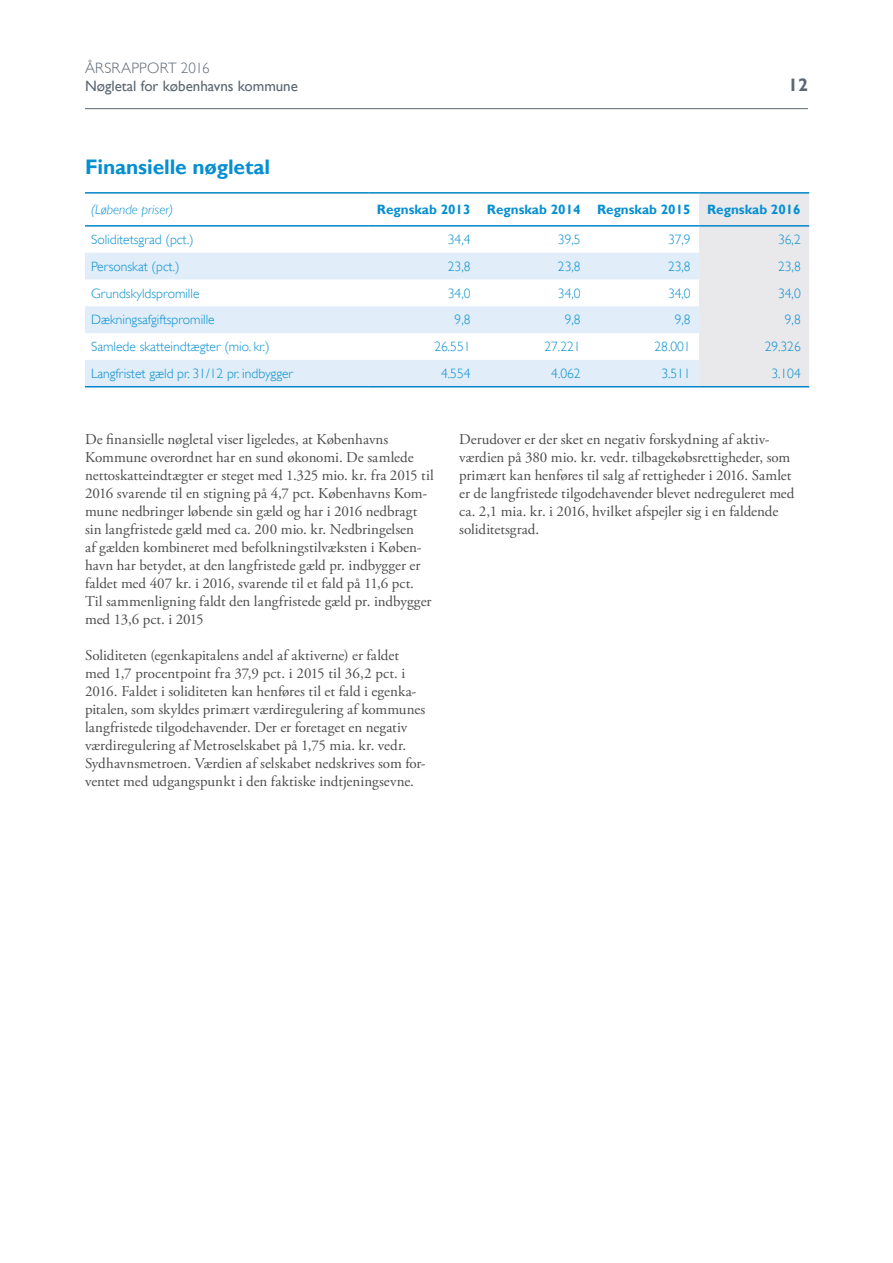
<style>
.page{position:relative;width:893px;height:1263px;background:#fff}
.page>*{position:absolute;margin:0;border:0;box-sizing:border-box;transform-origin:0 0}
.Tabel_overskrift{font:700 21px "Gill Sans";letter-spacing:-.005em;color:#068fd0}
.t1{font:700 18px "Gill Sans";color:#5b6771}
.Brød_10_12{font:15px/18px "Adobe Garamond Pro";color:#4b4c4d}
.side_tekst_venstr{font:15px "Gill Sans";color:#5b6771}
.t2{font:300 15px "Gill Sans";letter-spacing:.015em;color:#5b6771}
.Tabel_Venstre_Brø{font:300 13.5px "Gill Sans";color:#068fd0}
.Tabel_Højre_Brød{font:300 13.5px "Gill Sans";color:#068fd0}
.Tabel_Højre_Brød-2{font:700 13.5px "Gill Sans";color:#068fd0}
.Tabel_Venstre_Brø-2{font:italic 300 13.5px "Gill Sans";color:#068fd0}
</style>
<div class="page">
<div style="left:699px;top:194px;width:110px;height:192px;background:#e9e8ea"></div>
<svg style="left:85px;top:253px;width:614px;height:133px;fill:#e1edf8"></svg>
<hr style="left:85px;top:192px;width:284px;height:2px;background:#0084ca">
<hr style="left:369px;top:192px;width:110px;height:2px;background:#0084ca">
<hr style="left:479px;top:192px;width:110px;height:2px;background:#0084ca">
<hr style="left:589px;top:192px;width:110px;height:2px;background:#0084ca">
<hr style="left:699px;top:192px;width:110px;height:2px;background:#0084ca">
<hr style="left:85px;top:225px;width:284px;height:2px;background:#0084ca">
<hr style="left:369px;top:225px;width:110px;height:2px;background:#0084ca">
<hr style="left:479px;top:225px;width:110px;height:2px;background:#0084ca">
<hr style="left:589px;top:225px;width:110px;height:2px;background:#0084ca">
<hr style="left:699px;top:225px;width:110px;height:2px;background:#0084ca">
<hr style="left:85px;top:386px;width:284px;height:1px;background:#0084ca">
<hr style="left:369px;top:386px;width:110px;height:1px;background:#0084ca">
<hr style="left:479px;top:386px;width:110px;height:1px;background:#0084ca">
<hr style="left:589px;top:386px;width:110px;height:1px;background:#0084ca">
<hr style="left:699px;top:386px;width:110px;height:1px;background:#0084ca">
<hr style="left:85px;top:108px;width:723px;height:1px;background:#5b6771">
<p class="t2" style="left:85px;top:60px;width:126px">ÅRSRAPPORT 2016</p>
<p class="side_tekst_venstr" style="left:85px;top:78px;width:214px">Nøgletal for københavns kommune</p>
<p class="t1" style="left:788px;top:75px;width:21px">12</p>
<p class="Tabel_overskrift" style="left:85px;top:155px;width:187px">Finansielle nøgletal</p>
<p class="Tabel_Venstre_Brø-2" style="left:91px;top:202px;width:84px">(Løbende priser)</p>
<p class="Tabel_Højre_Brød-2" style="left:377px;top:202px;width:95px">Regnskab 2013</p>
<p class="Tabel_Højre_Brød-2" style="left:487px;top:202px;width:95px">Regnskab 2014</p>
<p class="Tabel_Højre_Brød-2" style="left:597px;top:202px;width:95px">Regnskab 2015</p>
<p class="Tabel_Højre_Brød-2" style="left:707px;top:202px;width:95px">Regnskab 2016</p>
<p class="Tabel_Venstre_Brø" style="left:91px;top:232px;width:104px">Soliditetsgrad (pct.)</p>
<p class="Tabel_Højre_Brød" style="left:448px;top:232px;width:24px">34,4</p>
<p class="Tabel_Højre_Brød" style="left:558px;top:232px;width:24px">39,5</p>
<p class="Tabel_Højre_Brød" style="left:668px;top:232px;width:24px">37,9</p>
<p class="Tabel_Højre_Brød" style="left:778px;top:232px;width:24px">36,2</p>
<p class="Tabel_Venstre_Brø" style="left:91px;top:258px;width:90px">Personskat (pct.)</p>
<p class="Tabel_Højre_Brød" style="left:448px;top:258px;width:24px">23,8</p>
<p class="Tabel_Højre_Brød" style="left:558px;top:258px;width:24px">23,8</p>
<p class="Tabel_Højre_Brød" style="left:668px;top:258px;width:24px">23,8</p>
<p class="Tabel_Højre_Brød" style="left:778px;top:258px;width:24px">23,8</p>
<p class="Tabel_Venstre_Brø" style="left:91px;top:285px;width:110px">Grundskyldspromille</p>
<p class="Tabel_Højre_Brød" style="left:448px;top:285px;width:24px">34,0</p>
<p class="Tabel_Højre_Brød" style="left:558px;top:285px;width:24px">34,0</p>
<p class="Tabel_Højre_Brød" style="left:668px;top:285px;width:24px">34,0</p>
<p class="Tabel_Højre_Brød" style="left:778px;top:285px;width:24px">34,0</p>
<p class="Tabel_Venstre_Brø" style="left:91px;top:312px;width:125px">Dækningsafgiftspromille</p>
<p class="Tabel_Højre_Brød" style="left:455px;top:312px;width:17px">9,8</p>
<p class="Tabel_Højre_Brød" style="left:565px;top:312px;width:17px">9,8</p>
<p class="Tabel_Højre_Brød" style="left:675px;top:312px;width:17px">9,8</p>
<p class="Tabel_Højre_Brød" style="left:785px;top:312px;width:17px">9,8</p>
<p class="Tabel_Venstre_Brø" style="left:91px;top:339px;width:180px">Samlede skatteindtægter (mio. kr.)</p>
<p class="Tabel_Højre_Brød" style="left:434px;top:339px;width:38px">26.551</p>
<p class="Tabel_Højre_Brød" style="left:544px;top:339px;width:38px">27.221</p>
<p class="Tabel_Højre_Brød" style="left:655px;top:339px;width:38px">28.001</p>
<p class="Tabel_Højre_Brød" style="left:765px;top:339px;width:38px">29.326</p>
<p class="Tabel_Venstre_Brø" style="left:91px;top:366px;width:203px">Langfristet gæld pr. 31/12 pr. indbygger</p>
<p class="Tabel_Højre_Brød" style="left:441px;top:366px;width:31px">4.554</p>
<p class="Tabel_Højre_Brød" style="left:551px;top:366px;width:31px">4.062</p>
<p class="Tabel_Højre_Brød" style="left:661px;top:366px;width:31px">3.511</p>
<p class="Tabel_Højre_Brød" style="left:771px;top:366px;width:31px">3.104</p>
<p class="Brød_10_12" style="left:85px;top:431px;width:350px">De finansielle nøgletal viser ligeledes, at Københavns Kommune overordnet har en sund økonomi. De samlede nettoskatteindtægter er steget med 1.325 mio. kr. fra 2015 til 2016 svarende til en stigning på 4,7 pct. Københavns Kom&shy;mune nedbringer løbende sin gæld og har i 2016 nedbragt sin langfristede gæld med ca. 200 mio. kr. Nedbringelsen<br>af gælden kombineret med befolkningstilvæksten i Køben&shy;havn har betydet, at den langfristede gæld pr. indbygger er faldet med 407 kr. i 2016, svarende til et fald på 11,6 pct.<br>Til sammenligning faldt den langfristede gæld pr. indbygger med 13,6 pct. i 2015</p>
<p class="Brød_10_12" style="left:85px;top:647px;width:342px">Soliditeten (egenkapitalens andel af aktiverne) er faldet med 1,7 procentpoint fra 37,9 pct. i 2015 til 36,2 pct. i 2016. Faldet i soliditeten kan henføres til et fald i egenka&shy;pitalen, som skyldes primært værdiregulering af kommunes langfristede tilgodehavender. Der er foretaget en negativ værdiregulering af Metroselskabet på 1,75 mia. kr. vedr.<br>Sydhavnsmetroen. Værdien af selskabet nedskrives som for&shy;ventet med udgangspunkt i den faktiske indtjeningsevne.</p>
<p class="Brød_10_12" style="left:459px;top:431px;width:337px">Derudover er der sket en negativ forskydning af aktiv&shy;værdien på 380 mio. kr. vedr. tilbagekøbsrettigheder, som primært kan henføres til salg af rettigheder i 2016. Samlet er de langfristede tilgodehavender blevet nedreguleret med ca. 2,1 mia. kr. i 2016, hvilket afspejler sig i en faldende soliditetsgrad.</p>
</div>
